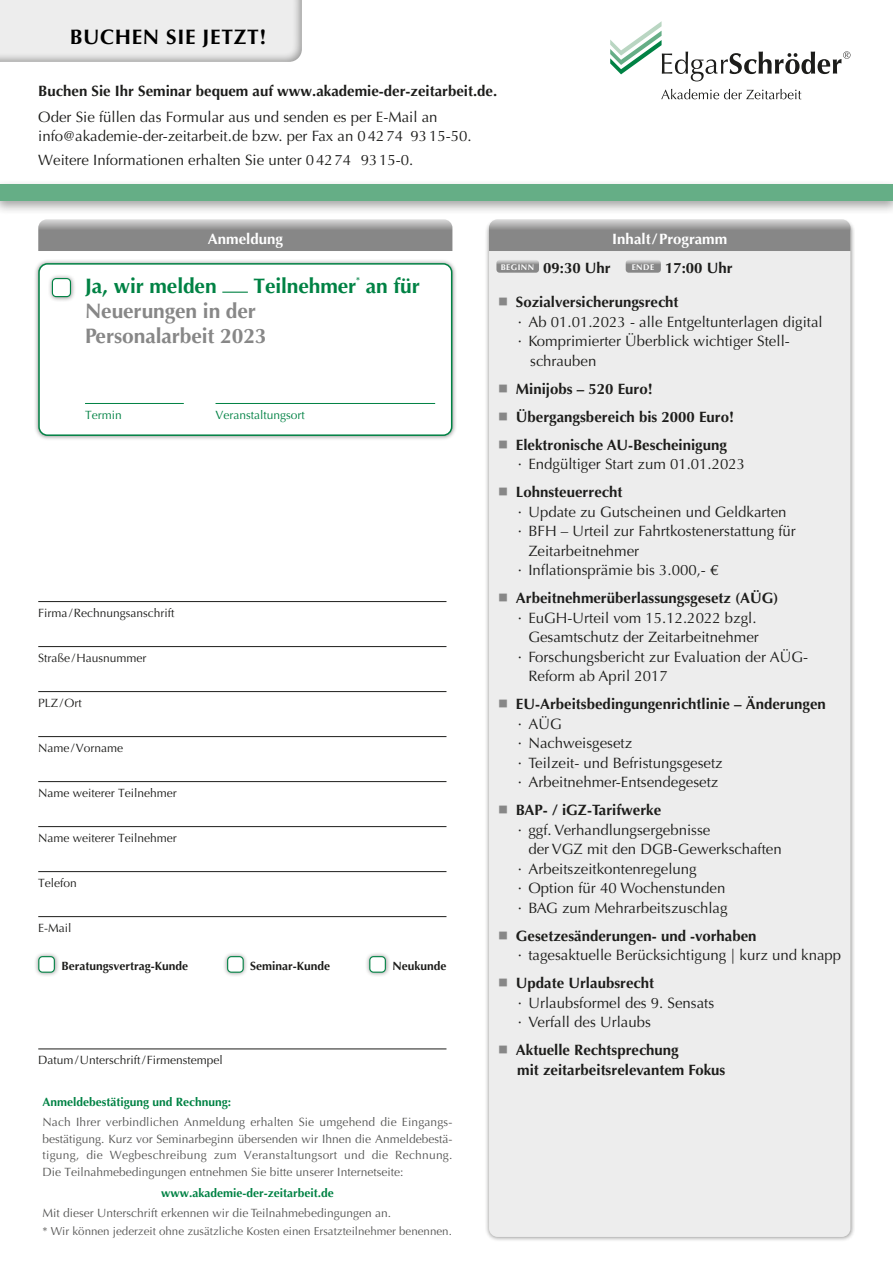
<style>
.page{position:relative;width:893px;height:1263px;background:#fff}
.page>*{position:absolute;margin:0;border:0;box-sizing:border-box;transform-origin:0 0}
.t1{font:700 21px/25.2px "Optima";letter-spacing:-.005em;color:#878787}
.t2{font:700 21px "Optima";letter-spacing:-.005em;color:#008244}
.t3{font:700 21px "Optima";letter-spacing:.03em;color:#000}
.t4{font:15px/19.5px "Optima";color:#1d1d1b}
.t5{font:700 15px/28px "Optima";color:#1d1d1b}
.t6{font:700 15px "Optima";color:#fff}
.t7{font:12px/16.5px "Optima";color:#575756;text-align:justify}
.t8{font:12px "Optima";color:#1d1d1b}
.t9{font:700 12px "Optima";color:#008244}
.t10{font:700 12px "Optima";color:#1d1d1b}
.t11{font:12px "Optima";color:#008244}
.t12{font:11.55px "Optima";color:#575756}
.t13{font:700 8.7px "Optima";color:#008244}
</style>
<div class="page">
<div style="left:34px;top:258px;width:423px;height:183px;background:#1d1d1b;opacity:.5"></div>
<div style="left:39px;top:264px;width:413px;height:171px;background:#fff;border-radius:9px"></div>
<div style="left:38px;top:263px;width:414px;height:173px;border:2px solid #008244;border-radius:9px"></div>
<svg style="left:222px;top:292px;width:26px;height:1px"></svg>
<div style="left:484px;top:219px;width:371px;height:1022px;background:#1d1d1b;opacity:.5"></div>
<div style="left:489px;top:223px;width:361px;height:1014px;background:#ededed;border-radius:9px"></div>
<svg style="left:489px;top:219px;width:361px;height:32px"></svg>
<svg style="left:38px;top:219px;width:414px;height:32px"></svg>
<div style="left:34px;top:951px;width:25px;height:26px;background:#1d1d1b;opacity:.5"></div>
<div style="left:39px;top:957px;width:15px;height:15px;background:#fff;border-radius:4px"></div>
<div style="left:38px;top:956px;width:17px;height:17px;border:1px solid #008244;border-radius:4px"></div>
<div style="left:222px;top:951px;width:26px;height:26px;background:#1d1d1b;opacity:.5"></div>
<div style="left:228px;top:957px;width:15px;height:15px;background:#fff;border-radius:4px"></div>
<div style="left:227px;top:956px;width:17px;height:17px;border:1px solid #008244;border-radius:4px"></div>
<div style="left:365px;top:951px;width:25px;height:26px;background:#1d1d1b;opacity:.5"></div>
<div style="left:370px;top:957px;width:15px;height:15px;background:#fff;border-radius:4px"></div>
<div style="left:369px;top:956px;width:17px;height:17px;border:1px solid #008244;border-radius:4px"></div>
<hr style="left:38px;top:601px;width:408px;height:1px;background:#1d1d1b">
<hr style="left:38px;top:646px;width:408px;height:1px;background:#1d1d1b">
<hr style="left:38px;top:691px;width:408px;height:1px;background:#1d1d1b">
<hr style="left:38px;top:736px;width:408px;height:1px;background:#1d1d1b">
<hr style="left:38px;top:781px;width:408px;height:1px;background:#1d1d1b">
<hr style="left:38px;top:826px;width:408px;height:1px;background:#1d1d1b">
<hr style="left:38px;top:871px;width:408px;height:1px;background:#1d1d1b">
<hr style="left:38px;top:916px;width:408px;height:1px;background:#1d1d1b">
<hr style="left:38px;top:1048px;width:408px;height:1px;background:#1d1d1b">
<div style="left:47px;top:273px;width:29px;height:29px;background:#1d1d1b;opacity:.5"></div>
<div style="left:52px;top:279px;width:18px;height:18px;background:#fff;border-radius:4px"></div>
<div style="left:52px;top:278px;width:19px;height:19px;border:1px solid #008244;border-radius:4px"></div>
<hr style="left:85px;top:403px;width:99px;height:1px;background:#008244">
<hr style="left:216px;top:403px;width:219px;height:1px;background:#008244">
<svg style="left:496px;top:260px;width:43px;height:13px"></svg>
<svg style="left:626px;top:260px;width:35px;height:13px"></svg>
<div style="left:0;top:0;width:304px;height:63px;background:#1d1d1b;opacity:.4"></div>
<svg style="left:610px;top:21px;width:240px;height:60px"></svg>
<svg style="left:661px;top:89px;width:140px;height:10px"></svg>
<div style="left:0;top:180px;width:893px;height:35px;background:#1d1d1b;opacity:.4"></div>
<div style="left:0;top:185px;width:893px;height:16px;background:#65ae86"></div>
<h1 class="t3" style="left:70px;top:24px;width:198px">BUCHEN SIE JETZT!</h1>
<p class="t5" style="left:38px;top:77px;width:460px">Buchen Sie Ihr Seminar bequem auf www.akademie-der-zeitarbeit.de.</p>
<p class="t4" style="left:38px;top:107px;width:435px">Oder Sie füllen das Formular aus und senden es per E-Mail an info@akademie-der-zeitarbeit.de bzw. per Fax an 04274 9315-50.</p>
<p class="t4" style="left:38px;top:150px;width:377px">Weitere Informationen erhalten Sie unter 04274 9315-0.</p>
<p class="t6" style="left:208px;top:230px;width:77px">Anmeldung</p>
<p class="t6" style="left:612px;top:230px;width:116px">Inhalt / Programm</p>
<h1 class="t2" style="left:85px;top:273px;width:133px">Ja, wir melden</h1>
<h1 class="t2" style="left:253px;top:273px;width:104px">Teilnehmer</h1>
<p class="t13" style="left:356px;top:275px;width:5px">*</p>
<h1 class="t2" style="left:366px;top:273px;width:55px">an für</h1>
<h1 class="t1" style="left:85px;top:298px;width:183px">Neuerungen in der<br>Personalarbeit 2023</h1>
<p class="t11" style="left:85px;top:408px;width:38px">Termin</p>
<p class="t11" style="left:216px;top:408px;width:91px">Veranstaltungsort</p>
<p class="t8" style="left:38px;top:606px;width:138px">Firma/Rechnungsanschrift</p>
<p class="t8" style="left:38px;top:651px;width:110px">Straße/Hausnummer</p>
<p class="t8" style="left:38px;top:696px;width:45px">PLZ/Ort</p>
<p class="t8" style="left:38px;top:741px;width:87px">Name /Vorname</p>
<p class="t8" style="left:38px;top:786px;width:140px">Name weiterer Teilnehmer</p>
<p class="t8" style="left:38px;top:831px;width:140px">Name weiterer Teilnehmer</p>
<p class="t8" style="left:38px;top:876px;width:40px">Telefon</p>
<p class="t8" style="left:38px;top:921px;width:35px">E-Mail</p>
<p class="t10" style="left:61px;top:959px;width:128px">Beratungsvertrag-Kunde</p>
<p class="t10" style="left:250px;top:959px;width:82px">Seminar-Kunde</p>
<p class="t10" style="left:392px;top:959px;width:56px">Neukunde</p>
<p class="t8" style="left:38px;top:1053px;width:186px">Datum/Unterschrift/Firmenstempel</p>
<p class="t9" style="left:43px;top:1094px;width:190px">Anmeldebestätigung und Rechnung:</p>
<p class="t7" style="left:43px;top:1114px;width:411px">Nach Ihrer verbindlichen Anmeldung erhalten Sie umgehend die Eingangs&shy;bestätigung. Kurz vor Seminarbeginn übersenden wir Ihnen die Anmeldebestä&shy;tigung, die Wegbeschreibung zum Veranstaltungsort und die Rechnung.<br>Die Teilnahmebedingungen entnehmen Sie bitte unserer Internetseite:</p>
<p class="t9" style="left:161px;top:1185px;width:174px">www.akademie-der-zeitarbeit.de</p>
<p class="t7" style="left:43px;top:1205px;width:350px">Mit dieser Unterschrift erkennen wir die Teilnahmebedingungen an.</p>
<p class="t12" style="left:43px;top:1225px;width:411px">* Wir können jederzeit ohne zusätzliche Kosten einen Ersatzteilnehmer benennen.</p>
<p class="t5" style="left:501px;top:254px;width:111px"><sup>BEGINN</sup> 09:30 Uhr</p>
<p class="t5" style="left:632px;top:254px;width:102px"><sup>ENDE</sup> 17:00 Uhr</p>
<p class="t5" style="left:516px;top:288px;width:164px">Sozialversicherungsrecht</p>
<p class="t4" style="left:518px;top:312px;width:306px">· Ab 01.01.2023 - alle Entgeltunterlagen digital</p>
<p class="t4" style="left:518px;top:332px;width:274px">· Komprimierter Überblick wichtiger Stell-</p>
<p class="t4" style="left:530px;top:351px;width:68px">schrauben</p>
<p class="t5" style="left:516px;top:375px;width:220px">Minijobs – 520 Euro!<br>Übergangsbereich bis 2000 Euro!<br>Elektronische AU-Bescheinigung</p>
<p class="t4" style="left:518px;top:455px;width:229px">· Endgültiger Start zum 01.01.2023</p>
<p class="t5" style="left:516px;top:478px;width:108px">Lohnsteuerrecht</p>
<p class="t4" style="left:518px;top:502px;width:270px">· Update zu Gutscheinen und Geldkarten</p>
<p class="t4" style="left:518px;top:522px;width:280px">· BFH – Urteil zur Fahrtkostenerstattung für</p>
<p class="t4" style="left:528px;top:541px;width:112px">Zeitarbeitnehmer</p>
<p class="t4" style="left:518px;top:561px;width:202px">· Inflationsprämie bis 3.000,- €</p>
<p class="t5" style="left:516px;top:584px;width:264px">Arbeitnehmerüberlassungsgesetz (AÜG)</p>
<p class="t4" style="left:518px;top:608px;width:240px">· EuGH-Urteil vom 15.12.2022 bzgl.</p>
<p class="t4" style="left:528px;top:628px;width:232px">Gesamtschutz der Zeitarbeitnehmer</p>
<p class="t4" style="left:518px;top:647px;width:292px">· Forschungsbericht zur Evaluation der AÜG-</p>
<p class="t4" style="left:528px;top:667px;width:141px">Reform ab April 2017</p>
<p class="t5" style="left:516px;top:690px;width:311px">EU-Arbeitsbedingungenrichtlinie – Änderungen</p>
<p class="t4" style="left:518px;top:714px;width:207px">· AÜG<br>· Nachweisgesetz<br>· Teilzeit- und Befristungsgesetz · Arbeitnehmer-Entsendegesetz</p>
<p class="t5" style="left:516px;top:796px;width:147px">BAP- / iGZ-Tarifwerke</p>
<p class="t4" style="left:518px;top:820px;width:194px">· ggf. Verhandlungsergebnisse</p>
<p class="t4" style="left:528px;top:840px;width:255px">der VGZ mit den DGB-Gewerkschaften</p>
<p class="t4" style="left:518px;top:859px;width:181px">· Arbeitszeitkontenregelung</p>
<p class="t4" style="left:518px;top:879px;width:209px">· Option für 40 Wochenstunden</p>
<p class="t4" style="left:518px;top:898px;width:211px">· BAG zum Mehrarbeitszuschlag</p>
<p class="t5" style="left:516px;top:922px;width:242px">Gesetzesänderungen- und -vorhaben</p>
<p class="t4" style="left:518px;top:946px;width:325px">· tagesaktuelle Berücksichtigung | kurz und knapp</p>
<p class="t5" style="left:516px;top:969px;width:140px">Update Urlaubsrecht</p>
<p class="t4" style="left:518px;top:993px;width:198px">· Urlaubsformel des 9. Sensats · Verfall des Urlaubs</p>
<p class="t5" style="left:516px;top:1041px;width:211px;line-height:19.5px">Aktuelle Rechtsprechung<br>mit zeitarbeitsrelevantem Fokus</p>
</div>
